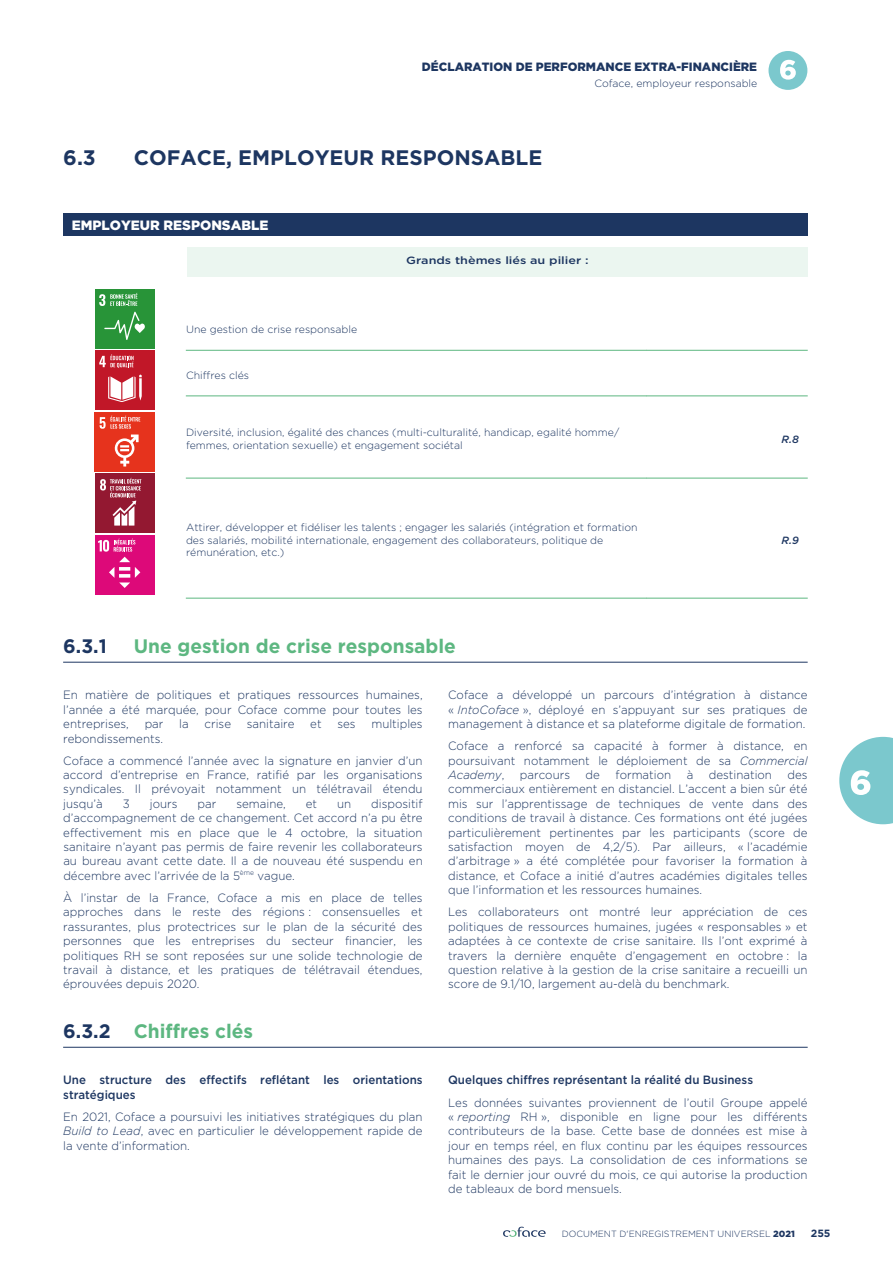
<style>
.page{position:relative;width:893px;height:1263px;background:#fff}
.page>*{position:absolute;margin:0;border:0;box-sizing:border-box;transform-origin:0 0}
.t1{font:700 21px "Gotham";color:#1d3661}
.t2{font:700 19.5px "Gotham";color:#5db781}
.t3{font:700 19.5px "Gotham";color:#1d3661}
.t4{font:900 13.5px "Gotham";color:#fff}
.t5{font:300 12px/14.4px "Gotham";color:#1d3661;text-align:justify;scale:.96 1}
.t6{font:500 12px/14.4px "Gotham";color:#1d3661;scale:.96 1}
.t7{font:900 12px "Gotham";color:#1d3661}
.t8{font:300 10.5px/12.6px "Gotham";color:#1d3661}
.t9{font:500 10.5px "Gotham";color:#1d3661;scale:1.2 1}
.t10{font:italic 500 10.5px "Gotham";color:#1d3661}
.t11{font:700 10.5px "Gotham";color:#1d3661}
.t12{font:300 9px "Gotham";color:#1d3661}
.s1{font-style:italic}
.s2{color:#1d3661}
.s3{font-weight:500}
.s4{font-weight:900}
</style>
<div class="page">
<svg style="left:839px;top:737px;width:54px;height:87px"></svg>
<svg style="left:503px;top:1227px;width:43px;height:10px"></svg>
<div style="left:768px;top:51px;width:39px;height:39px;background:#7bc8cd;border-radius:50%"></div>
<svg style="left:780px;top:60px;width:16px;height:20px"></svg>
<div style="left:63px;top:214px;width:744px;height:22px;background:#1d3661"></div>
<div style="left:187px;top:247px;width:620px;height:29px;background:#ebf6f0"></div>
<div style="left:95px;top:289px;width:60px;height:60px;background:#289438"></div>
<svg style="left:104px;top:312px;width:41px;height:28px"></svg>
<svg style="left:99px;top:293px;width:38px;height:13px"></svg>
<div style="left:95px;top:351px;width:60px;height:59px;background:#c11728"></div>
<svg style="left:99px;top:354px;width:35px;height:14px"></svg>
<svg style="left:108px;top:375px;width:34px;height:27px"></svg>
<div style="left:95px;top:412px;width:60px;height:60px;background:#e6331d"></div>
<svg style="left:99px;top:415px;width:41px;height:51px"></svg>
<div style="left:95px;top:473px;width:60px;height:60px;background:#931831"></div>
<svg style="left:100px;top:478px;width:41px;height:48px"></svg>
<div style="left:95px;top:535px;width:59px;height:60px;background:#dd0979"></div>
<svg style="left:98px;top:539px;width:42px;height:49px"></svg>
<hr style="left:186px;top:350px;width:460px;height:1px;background:#5db781">
<hr style="left:647px;top:350px;width:160px;height:1px;background:#5db781">
<hr style="left:186px;top:396px;width:460px;height:1px;background:#5db781">
<hr style="left:647px;top:396px;width:160px;height:1px;background:#5db781">
<hr style="left:186px;top:478px;width:460px;height:1px;background:#5db781">
<hr style="left:647px;top:478px;width:160px;height:1px;background:#5db781">
<hr style="left:186px;top:598px;width:460px;height:1px;background:#5db781">
<hr style="left:647px;top:598px;width:160px;height:1px;background:#5db781">
<hr style="left:64px;top:662px;width:743px;height:1px;background:#1d3661">
<hr style="left:64px;top:1047px;width:743px;height:1px;background:#1d3661">
<p class="t7" style="left:422px;top:59px;width:337px">DÉCLARATION DE PERFORMANCE EXTRA-FINANCIÈRE</p>
<p class="t8" style="left:594px;top:76px;width:165px">Coface, employeur responsable</p>
<p class="t1" style="left:63px;top:144px;width:34px">6.3</p>
<p class="t1" style="left:134px;top:144px;width:410px">COFACE, EMPLOYEUR RESPONSABLE</p>
<p class="t4" style="left:72px;top:216px;width:198px">EMPLOYEUR RESPONSABLE</p>
<p class="t8" style="left:186px;top:323px;width:173px">Une gestion de crise responsable</p>
<p class="t8" style="left:186px;top:368px;width:65px">Chiffres clés</p>
<p class="t9" style="left:406px;top:253px;width:153px">Grands thèmes liés au pilier :</p>
<p class="t8" style="left:186px;top:426px;width:435px">Diversité, inclusion, égalité des chances (multi-culturalité, handicap, egalité homme/ femmes, orientation sexuelle) et engagement sociétal</p>
<p class="t10" style="left:781px;top:432px;width:19px">R.8</p>
<p class="t8" style="left:186px;top:521px;width:453px">Attirer, développer et fidéliser les talents ; engager les salariés (intégration et formation des salariés, mobilité internationale, engagement des collaborateurs, politique de rémunération, etc.)</p>
<p class="t10" style="left:782px;top:533px;width:19px">R.9</p>
<p class="t3" style="left:63px;top:633px;width:45px">6.3.1</p>
<p class="t2" style="left:134px;top:633px;width:324px">Une gestion de crise responsable</p>
<p class="t5" style="left:63px;top:688px;width:376px">En matière de politiques et pratiques ressources humaines, l’année a été marquée, pour Coface comme pour toutes les entreprises,</p>
<p class="t5" style="left:448px;top:688px;width:376px">Coface a développé un parcours d’intégration à distance « <span class="s1">IntoCoface</span> », déployé en s’appuyant sur ses pratiques de management à distance et sa plateforme digitale de formation.</p>
<p class="t5" style="left:448px;top:738px;width:376px">Coface a renforcé sa capacité à former à distance, en poursuivant notamment le déploiement de sa <span class="s1">Commercial Academy</span>,</p>
<p class="t5" style="left:145px;top:716px;width:21px">par</p>
<p class="t5" style="left:179px;top:716px;width:11px">la</p>
<p class="t5" style="left:205px;top:716px;width:29px">crise</p>
<p class="t5" style="left:247px;top:716px;width:51px">sanitaire</p>
<p class="t5" style="left:310px;top:716px;width:13px">et</p>
<p class="t5" style="left:337px;top:716px;width:20px">ses</p>
<p class="t5" style="left:371px;top:716px;width:55px">multiples</p>
<p class="t5" style="left:63px;top:727px;width:376px;line-height:22px">rebondissements.<br>Coface a commencé l’année avec la signature en janvier d’un</p>
<p class="t5" style="left:63px;top:767px;width:376px">accord d’entreprise en France, ratifié par les organisations syndicales. Il prévoyait notamment un télétravail étendu jusqu’à</p>
<p class="t5" style="left:520px;top:767px;width:54px">parcours</p>
<p class="t5" style="left:586px;top:767px;width:16px">de</p>
<p class="t5" style="left:615px;top:767px;width:59px">formation</p>
<p class="t5" style="left:687px;top:767px;width:8px">à</p>
<p class="t5" style="left:709px;top:767px;width:67px">destination</p>
<p class="t5" style="left:448px;top:767px;width:376px;text-indent:339px">des commerciaux entièrement en distanciel. L’accent a bien sûr été mis sur l’apprentissage de techniques de vente dans des conditions de travail à distance. Ces formations ont été jugées particulièrement pertinentes par les participants (score de satisfaction moyen de 4,2/5). Par ailleurs, « l’académie d’arbitrage » a été complétée pour favoriser la formation à distance, et Coface a initié d’autres académies digitales telles que l’information et les ressources humaines.</p>
<p class="t5" style="left:448px;top:904px;width:376px">Les collaborateurs ont montré leur appréciation de ces politiques de ressources humaines, jugées « responsables » et adaptées à ce contexte de crise sanitaire. Ils l’ont exprimé à travers la dernière enquête d’engagement en octobre : la question relative à la gestion de la crise sanitaire a recueilli un score de 9.1/10, largement au-delà du benchmark.</p>
<p class="t5" style="left:63px;top:796px;width:376px;text-indent:308px">dispositif d’accompagnement de ce changement. Cet accord n’a pu être effectivement mis en place que le 4 octobre, la situation sanitaire n’ayant pas permis de faire revenir les collaborateurs au bureau avant cette date. Il a de nouveau été suspendu en décembre avec l’arrivée de la 5<sup>ème</sup> vague.</p>
<p class="t5" style="left:63px;top:890px;width:376px">À l’instar de la France, Coface a mis en place de telles approches dans le reste des régions : consensuelles et rassurantes, plus protectrices sur le plan de la sécurité des personnes que les entreprises du secteur financier, les politiques RH se sont reposées sur une solide technologie de travail à distance, et les pratiques de télétravail étendues, éprouvées depuis 2020.</p>
<p class="t5" style="left:123px;top:796px;width:9px">3</p>
<p class="t5" style="left:150px;top:796px;width:30px">jours</p>
<p class="t5" style="left:198px;top:796px;width:21px">par</p>
<p class="t5" style="left:236px;top:796px;width:53px">semaine,</p>
<p class="t5" style="left:306px;top:796px;width:13px">et</p>
<p class="t5" style="left:337px;top:796px;width:16px">un</p>
<p class="t2" style="left:63px;top:1018px;width:191px"><span class="s2">6.3.2</span> Chiffres clés</p>
<p class="t6" style="left:63px;top:1073px;width:376px">Une structure des effectifs reflétant les orientations stratégiques</p>
<p class="t5" style="left:63px;top:1109px;width:376px">En 2021, Coface a poursuivi les initiatives stratégiques du plan <span class="s1">Build to Lead</span>, avec en particulier le développement rapide de la vente d’information.</p>
<p class="t5" style="left:448px;top:1069px;width:376px;line-height:22px"><span class="s3">Quelques chiffres représentant la réalité du Business<br></span>Les données suivantes proviennent de l’outil Groupe appelé</p>
<p class="t5" style="left:448px;top:1109px;width:376px">« <span class="s1">reporting</span> RH », disponible en ligne pour les différents contributeurs de la base. Cette base de données est mise à jour en temps réel, en flux continu par les équipes ressources humaines des pays. La consolidation de ces informations se fait le dernier jour ouvré du mois, ce qui autorise la production de tableaux de bord mensuels.</p>
<p class="t12" style="left:562px;top:1228px;width:234px">DOCUMENT D'ENREGISTREMENT UNIVERSEL <span class="s4">2021</span></p>
<p class="t11" style="left:811px;top:1226px;width:21px">255</p>
</div>
